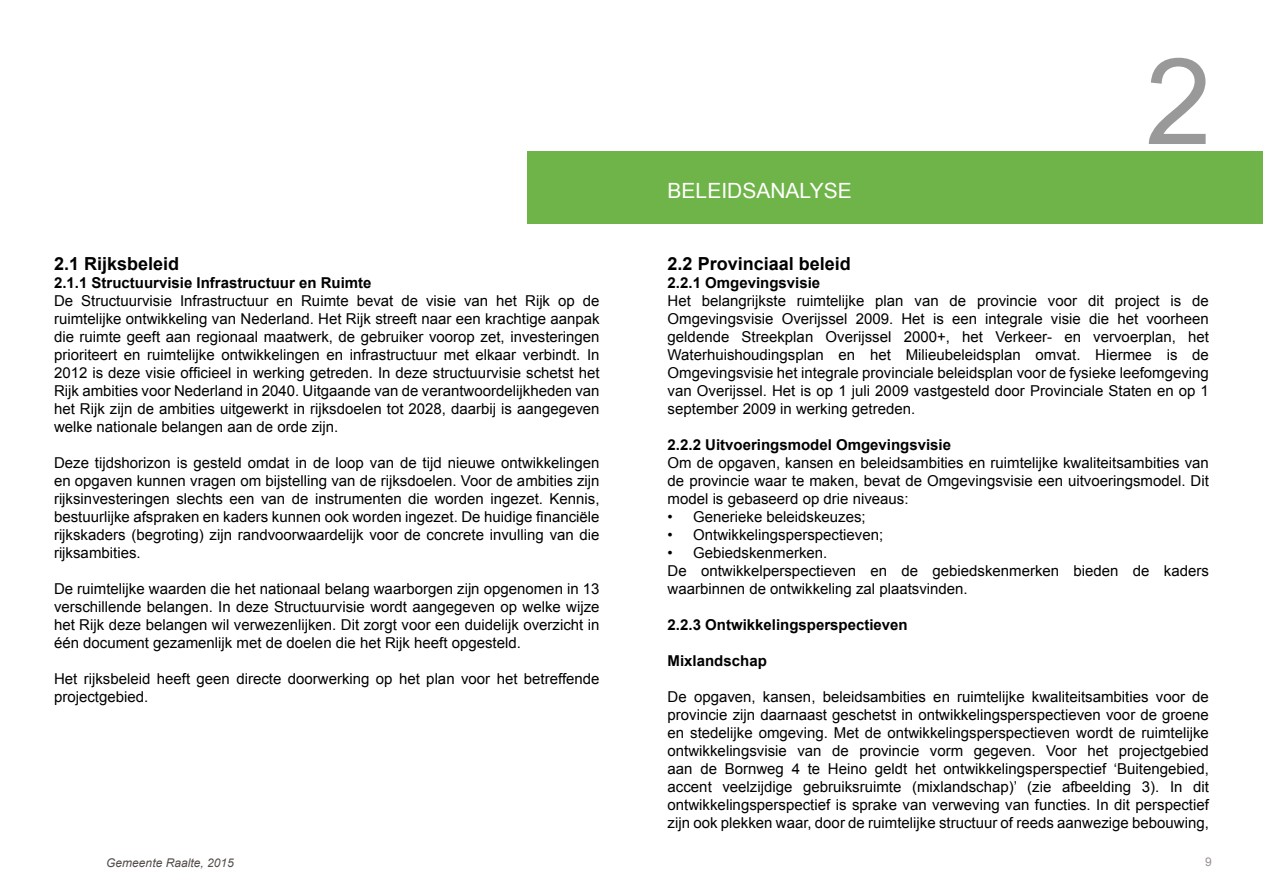
<style>
.page{position:relative;width:1263px;height:893px;background:#fff}
.page>*{position:absolute;margin:0;border:0;box-sizing:border-box;transform-origin:0 0}
.t1{font:120px "Arial";color:#999}
.t2{font:21px "Arial";color:#fff}
.t3{font:700 18px "Arial";color:#000}
.t4{font:15px/18px "Arial";color:#000;text-align:justify}
.t5{font:700 15px "Arial";color:#000}
.t6{font:italic 12px "Arial";color:#524b48}
.t7{font:12px "Arial";color:#989190}
</style>
<div class="page">
<div style="left:527px;top:151px;width:736px;height:73px;background:#6fb448"></div>
<p class="t3" style="left:54px;top:252px;width:127px">2.1 Rijksbeleid</p>
<p class="t5" style="left:54px;top:273px;width:319px">2.1.1 Structuurvisie Infrastructuur en Ruimte</p>
<p class="t4" style="left:54px;top:292px;width:547px">De Structuurvisie Infrastructuur en Ruimte bevat de visie van het Rijk op de ruimtelijke ontwikkeling van N ederland. Het Rijk streeft naar een krachtige aanpak die ruimte geeft aan regionaal maatwerk, de gebruiker voorop zet, investeringen prioriteert en ruimtelijke ontwikkelingen en infrastructuur met elkaar verbindt. In 2012 is deze visie officieel in werking getreden. In deze structuurvisie schetst het Rijk ambities voor Nederland in 2040. Uitgaande van de verantwoordelijkheden van het Rijk zijn de ambities uitgewerkt in rijksdoelen tot 2028, daarbij is aangegeven welke nationale belangen aan de orde zijn.</p>
<p class="t4" style="left:54px;top:454px;width:547px">Deze tijdshorizon is gesteld omdat in de loop van de tijd nieuwe ontwikkelingen en opgaven kunnen vragen om bijstelling van de rijksdoelen. Voor de ambities zijn rijksinvesteringen slechts een van de instrumenten die worden ingezet. Kennis, bestuurlijke afspraken en kaders kunnen ook worden ingezet. De huidige financiële rijkskaders (begroting) zijn randvoorwaardelijk voor de concrete invulling van die rijksambities.</p>
<p class="t4" style="left:54px;top:580px;width:547px">De ruimtelijke waarden die het nationaal belang waarborgen zijn opgenomen in 13 verschillende belangen. In deze Structuurvisie wordt aangegeven op welke wijze het Rijk deze belangen wil verwezenlijken. Dit zorgt voor een duidelijk overzicht in één document gezamenlijk met de doelen die het Rijk heeft opgesteld.</p>
<p class="t4" style="left:54px;top:670px;width:547px">Het rijksbeleid heeft geen directe doorwerking op het plan voor het betreffende projectgebied.</p>
<h2 class="t2" style="left:668px;top:177px;width:186px">Belei dsanalys e</h2>
<h1 class="t1" style="left:1145px;top:23px;width:68px">2</h1>
<p class="t3" style="left:668px;top:252px;width:185px">2.2 Provinciaal beleid</p>
<p class="t5" style="left:668px;top:273px;width:154px">2.2.1 Omgevingsvisie</p>
<p class="t4" style="left:668px;top:292px;width:543px">Het belangrijkste ruimtelijke plan van de provincie voor dit project is de Omgevingsvisie Overijssel 2009. Het is een integrale visie die het voorheen geldende Streekplan Overijssel 2000+, het Verkeer- en vervoerplan, het Waterhuishoudingsplan en het Milieubeleidsplan omvat. Hiermee is de Omgevingsvisie het integrale provinciale beleidsplan voor de fysieke leefomgeving van Overijssel. Het is op 1 juli 2009 vastgesteld door Provinciale Staten en op 1 september 2009 in werking getreden.</p>
<p class="t5" style="left:668px;top:435px;width:285px">2.2.2 Uitvoeringsmodel Omgevingsvisie</p>
<p class="t4" style="left:668px;top:454px;width:543px">Om de opgaven, kansen en beleidsambities en ruimtelijke kwaliteitsambities van de provincie waar te maken, bevat de Omgevingsvisie een uitvoeringsmodel. Dit model is gebaseerd op drie niveaus:</p>
<p class="t4" style="left:668px;top:508px;width:200px">• Generieke beleidskeuzes;</p>
<p class="t4" style="left:668px;top:526px;width:217px">• Ontwikkelingsperspectieven;</p>
<p class="t4" style="left:668px;top:544px;width:543px;text-align:left">• Gebiedskenmerken.<br>De ontwikkelperspectieven en de gebiedskenmerken bieden de kaders waarbinnen de ontwikkeling zal plaatsvinden.</p>
<p class="t5" style="left:668px;top:615px;width:242px">2.2.3 Ontwikkelingsperspectieven</p>
<p class="t5" style="left:668px;top:651px;width:101px">Mixlandschap</p>
<p class="t4" style="left:668px;top:688px;width:543px">De opgaven, kansen, beleidsambities en ruimtelijke kwaliteitsambities voor de provincie zijn daarnaast geschetst in ontwikkelingsperspectieven voor de groene en stedelijke omgeving. Met de ontwikkelingsperspectieven wordt de ruimtelijke ontwikkelingsvisie van de provincie vorm gegeven. Voor het projectgebied aan de Bornweg 4 te Heino geldt het ontwikkelingsperspectief ‘Buitengebied, accent veelzijdige gebruiksruimte (mixlandschap)’ (zie afbeelding 3). In dit ontwikkelingsperspectief is sprake van verweving van functies. In dit perspectief zijn ook plekken waar, door de ruimtelijke structuur of reeds aanwezige bebouwing,</p>
<p class="t6" style="left:106px;top:855px;width:129px">Gemeente Raalte, 2015</p>
<p class="t7" style="left:1205px;top:854px;width:8px">9</p>
</div>
